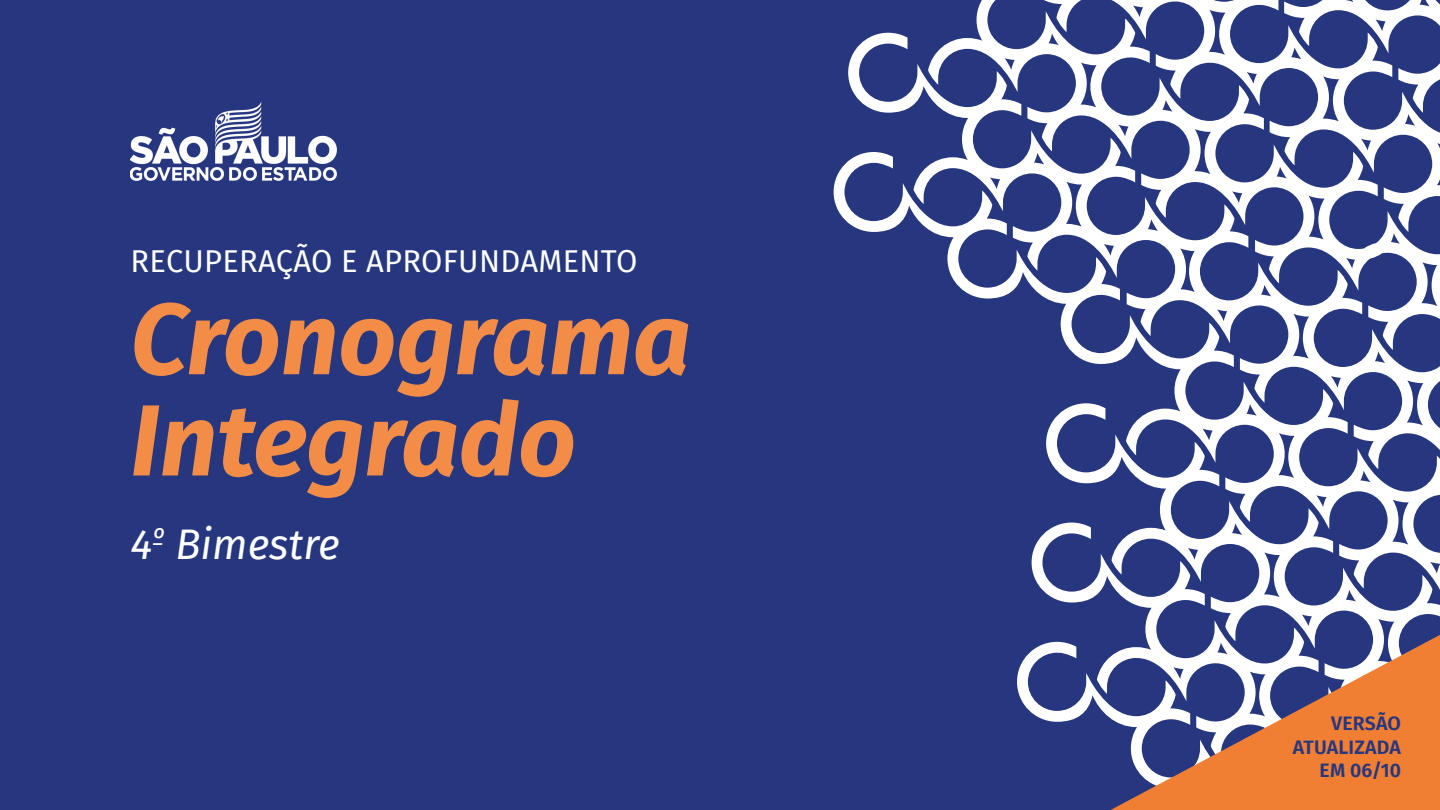
<style>
.page{position:relative;width:1440px;height:810px;background:#fff}
.page>*{position:absolute;margin:0;border:0;box-sizing:border-box;transform-origin:0 0}
.t1{font:italic 700 101.02px/101.2px "Fira Sans";color:#f28c47}
.t2{font:italic 41.85px "Fira Sans";color:#fff}
.t3{font:30.9px "Fira Sans";letter-spacing:.01em;color:#fff}
.t4{font:600 19.5px/23.4px "Fira Sans";letter-spacing:.01em;color:#263780;text-align:right}
</style>
<div class="page">
<div style="left:0;top:0;width:1111px;height:810px;background:#263780"></div>
<div style="left:1017px;top:760px;width:94px;height:34px;background:#263780"></div>
<svg style="left:863px;top:0;width:577px;height:33px;fill:#263780"></svg>
<svg style="left:848px;top:33px;width:592px;height:119px;fill:#263780"></svg>
<svg style="left:834px;top:152px;width:606px;height:608px;fill:#263780"></svg>
<svg style="left:1046px;top:403px;width:394px;height:352px;fill:#263780"></svg>
<img style="left:131px;top:103px;width:207px;height:78px">
<svg style="left:1111px;top:635px;width:329px;height:175px;background:#ac7a6e"></svg>
<p class="t3" style="left:131px;top:238px;width:508px">RECUPERAÇÃO E APROFUNDAMENTO</p>
<h1 class="t1" style="left:130px;top:281px;width:562px">Cronograma<br>Integrado</h1>
<h2 class="t2" style="left:130px;top:513px;width:211px">4<sup>º</sup> Bimestre</h2>
<p class="t4" style="left:1293px;top:711px;width:110px">VERSÃO<br>ATUALIZADA<br>EM 06/10</p>
</div>
